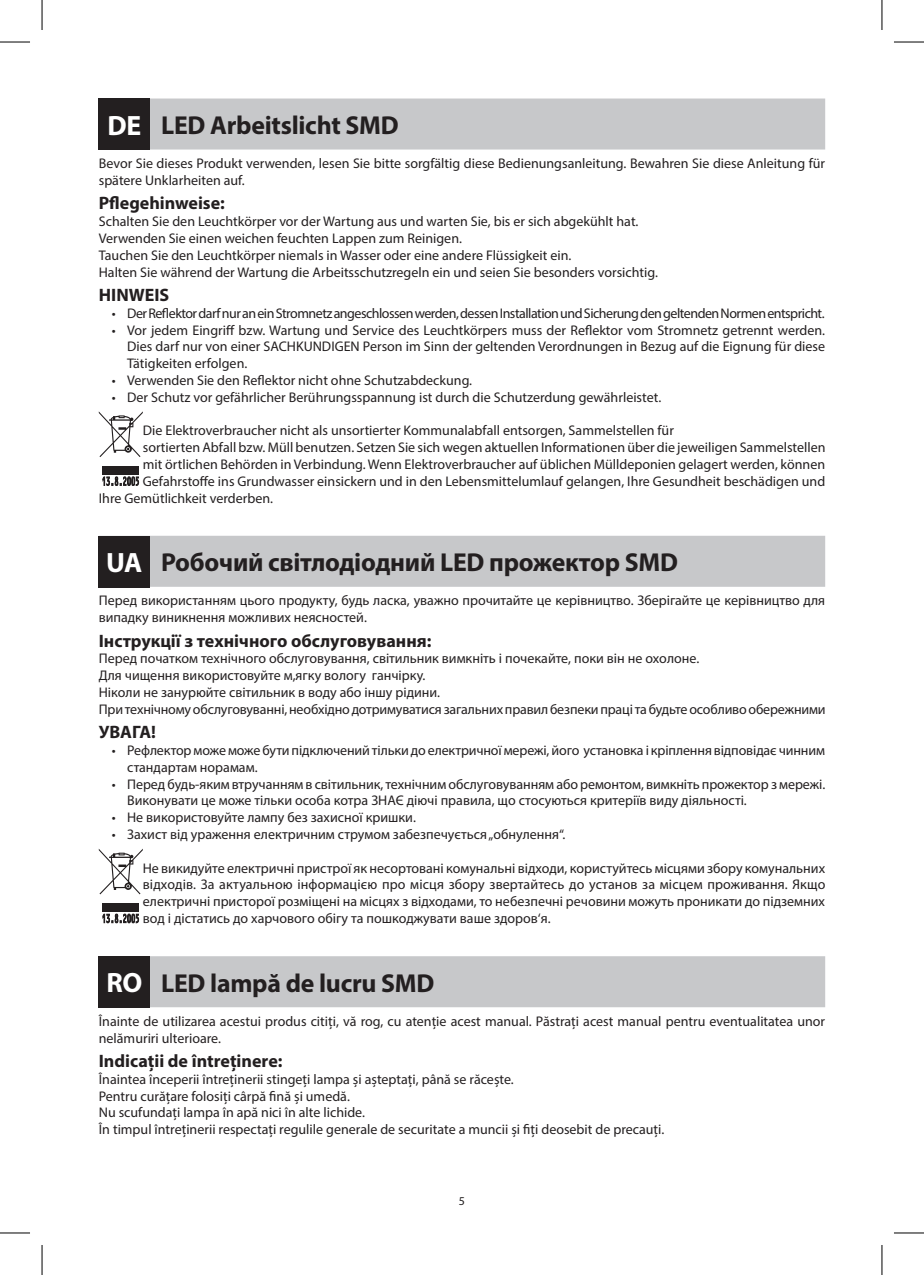
<style>
.page{position:relative;width:924px;height:1275px;background:#fff}
.page>*{position:absolute;margin:0;border:0;box-sizing:border-box;transform-origin:0 0}
.t1{font:700 26px "Myriad Pro";letter-spacing:-.01em;color:#231f20}
.t2{font:700 18px "Myriad Pro";color:#231f20}
.t3{font:14px/16.8px "Myriad Pro";color:#231f20}
.t4{font:14px "Myriad Pro";letter-spacing:-.035em;color:#231f20}
.t5{font:12px "Myriad Pro";color:#231f20}
.s1{font-size:28px;color:#fff}
</style>
<div class="page">
<div style="left:99px;top:98px;width:725px;height:51px;background:#c7c8ca"></div>
<div style="left:99px;top:536px;width:725px;height:51px;background:#c7c8ca"></div>
<div style="left:99px;top:956px;width:725px;height:51px;background:#c7c8ca"></div>
<div style="left:99px;top:99px;width:51px;height:51px;background:#231f20"></div>
<svg style="left:102px;top:476px;width:37px;height:10px"></svg>
<svg style="left:99px;top:411px;width:44px;height:46px"></svg>
<div style="left:102px;top:466px;width:37px;height:9px;background:#231f20"></div>
<div style="left:99px;top:536px;width:51px;height:51px;background:#231f20"></div>
<svg style="left:102px;top:913px;width:37px;height:10px"></svg>
<svg style="left:99px;top:848px;width:44px;height:46px"></svg>
<div style="left:102px;top:903px;width:37px;height:9px;background:#231f20"></div>
<div style="left:99px;top:956px;width:51px;height:51px;background:#231f20"></div>
<hr style="left:0;top:42px;width:30px;height:1px;background:#000">
<hr style="left:893px;top:42px;width:30px;height:1px;background:#000">
<hr style="left:0;top:1232px;width:30px;height:1px;background:#000">
<hr style="left:893px;top:1232px;width:30px;height:1px;background:#000">
<hr style="left:42px;top:0;width:1px;height:30px;background:#000">
<hr style="left:42px;top:1245px;width:1px;height:30px;background:#000">
<hr style="left:881px;top:0;width:1px;height:30px;background:#000">
<hr style="left:881px;top:1245px;width:1px;height:30px;background:#000">
<h1 class="t1" style="left:107px;top:108px;width:292px"><span class="s1">DE</span> LED Arbeitslicht SMD</h1>
<p class="t3" style="left:99px;top:155px;width:727px">Bevor Sie dieses Produkt verwenden, lesen Sie bitte sorgfältig diese Bedienungsanleitung. Bewahren Sie diese Anleitung für spätere Unklarheiten auf.</p>
<p class="t2" style="left:99px;top:191px;width:128px">Pflegehinweise:</p>
<p class="t3" style="left:99px;top:213px;width:560px">Schalten Sie den Leuchtkörper vor der Wartung aus und warten Sie, bis er sich abgekühlt hat.<br>Verwenden Sie einen weichen feuchten Lappen zum Reinigen.<br>Tauchen Sie den Leuchtkörper niemals in Wasser oder eine andere Flüssigkeit ein.<br>Halten Sie während der Wartung die Arbeitsschutzregeln ein und seien Sie besonders vorsichtig.</p>
<p class="t2" style="left:99px;top:283px;width:72px">HINWEIS</p>
<p class="t4" style="left:112px;top:304px;width:714px">• Der Reflektor darf nur an ein Stromnetz angeschlossen werden, dessen Installation und Sicherung den geltenden Normen entspricht.</p>
<p class="t3" style="left:127px;top:321px;width:699px;text-align:justify;text-indent:-15px">• Vor jedem Eingriff bzw. Wartung und Service des Leuchtkörpers muss der Reflektor vom Stromnetz getrennt werden.<br>Dies darf nur von einer SACHKUNDIGEN Person im Sinn der geltenden Verordnungen in Bezug auf die Eignung für diese Tätigkeiten erfolgen.</p>
<p class="t3" style="left:112px;top:372px;width:361px">• Verwenden Sie den Reflektor nicht ohne Schutzabdeckung.</p>
<p class="t3" style="left:112px;top:388px;width:550px">• Der Schutz vor gefährlicher Berührungsspannung ist durch die Schutzerdung gewährleistet.</p>
<p class="t3" style="left:143px;top:422px;width:532px">Die Elektroverbraucher nicht als unsortierter Kommunalabfall entsorgen, Sammelstellen für</p>
<p class="t3" style="left:143px;top:439px;width:684px">sortierten Abfall bzw. Müll benutzen. Setzen Sie sich wegen aktuellen Informationen über die jeweiligen Sammelstellen</p>
<p class="t3" style="left:143px;top:456px;width:683px">mit örtlichen Behörden in Verbindung. Wenn Elektroverbraucher auf üblichen Mülldeponien gelagert werden, können</p>
<p class="t3" style="left:143px;top:472px;width:683px">Gefahrstoffe ins Grundwasser einsickern und in den Lebensmittelumlauf gelangen, Ihre Gesundheit beschädigen und</p>
<p class="t3" style="left:99px;top:489px;width:176px">Ihre Gemütlichkeit verderben.</p>
<h1 class="t1" style="left:106px;top:546px;width:573px"><span class="s1">UA</span> Робочий світлодіодний LED прожектор SMD</h1>
<p class="t3" style="left:99px;top:592px;width:727px">Перед використанням цього продукту, будь ласка, уважно прочитайте це керівництво. Зберігайте це керівництво для випадку виникнення можливих неясностей.</p>
<p class="t2" style="left:99px;top:629px;width:334px">Інструкції з технічного обслуговування:</p>
<p class="t3" style="left:99px;top:650px;width:728px">Перед початком технічного обслуговування, світильник вимкніть і почекайте, поки він не охолоне.<br>Для чищення використовуйте м,ягку вологу ганчірку.<br>Ніколи не занурюйте світильник в воду або іншу рідини.<br>При технічному обслуговуванні, необхідно дотримуватися загальних правил безпеки праці та будьте особливо обережними</p>
<p class="t2" style="left:99px;top:720px;width:59px">УВАГА!</p>
<p class="t3" style="left:127px;top:741px;width:699px;text-indent:-15px">• Рефлектор може може бути підключений тільки до електричної мережі, його установка і кріплення відповідає чинним стандартам норамам.</p>
<p class="t3" style="left:127px;top:775px;width:699px;text-indent:-15px">• Перед будь-яким втручанням в світильник, технічним обслуговуванням або ремонтом, вимкніть прожектор з мережі.<br>Виконувати це може тільки особа котра ЗНАЄ діючі правила, що стосуються критеріїв виду діяльності.</p>
<p class="t3" style="left:112px;top:809px;width:305px">• Не використовуйте лампу без захисної кришки.</p>
<p class="t3" style="left:112px;top:825px;width:454px">• Захист від ураження електричним струмом забезпечується „обнулення“.</p>
<p class="t3" style="left:143px;top:859px;width:683px;text-align:justify">Не викидуйте електричні пристрої як несортовані комунальні відходи, користуйтесь місцями збору комунальних відходів. За актуальною інформацією про місця збору звертайтесь до установ за місцем проживання. Якщо електричні присторої розміщені на місцях з відходами, то небезпечні речовини можуть проникати до підземних вод і дістатись до харчового обігу та пошкоджувати ваше здоров‘я.</p>
<h1 class="t1" style="left:106px;top:966px;width:329px"><span class="s1">RO</span> LED lampă de lucru SMD</h1>
<p class="t3" style="left:99px;top:1012px;width:727px">Înainte de utilizarea acestui produs citiți, vă rog, cu atenție acest manual. Păstrați acest manual pentru eventualitatea unor nelămuriri ulterioare.</p>
<p class="t2" style="left:99px;top:1049px;width:185px">Indicații de întreținere:</p>
<p class="t3" style="left:99px;top:1070px;width:567px">Înaintea începerii întreținerii stingeți lampa și așteptați, până se răcește.<br>Pentru curățare folosiți cârpă fină și umedă.<br>Nu scufundați lampa în apă nici în alte lichide.<br>În timpul întreținerii respectați regulile generale de securitate a muncii și fiți deosebit de precauți.</p>
<p class="t5" style="left:458px;top:1193px;width:8px">5</p>
</div>
